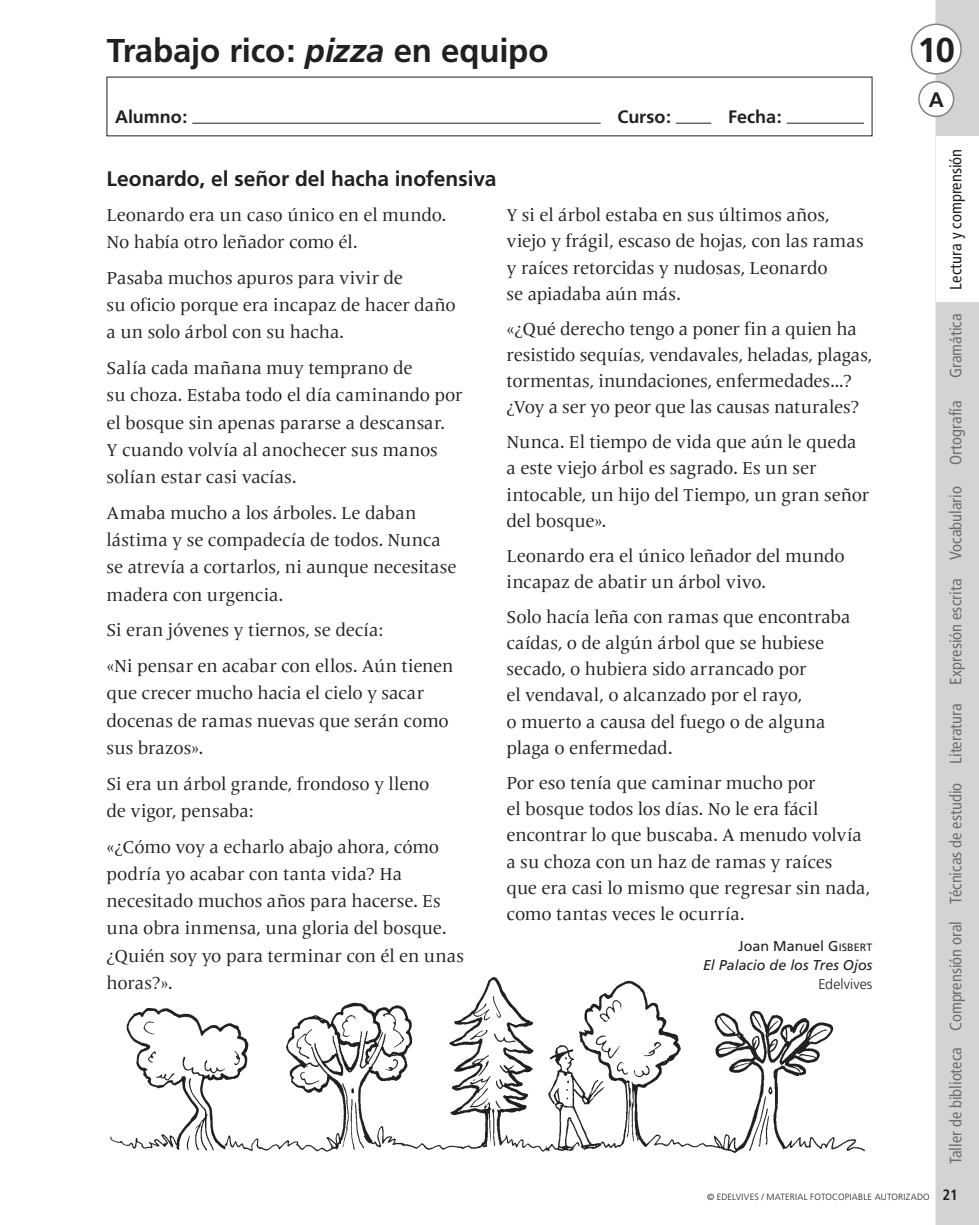
<style>
.page{position:relative;width:979px;height:1225px;background:#fff}
.page>*{position:absolute;margin:0;border:0;box-sizing:border-box;transform-origin:0 0}
.t1{font:700 34.5px "Frutiger";color:#231f20}
.t2{font:700 33px "Frutiger";letter-spacing:-.01em;color:#231f20}
.t3{font:700 21px "Frutiger";color:#231f20}
.t4{font:18px/26.2px "Frutiger Serif LT Pro";color:#231f20}
.t5{font:700 18px "Frutiger";letter-spacing:-.005em;color:#231f20}
.t6{font:condensed 16.5px "Frutiger";color:#6d6e70}
.t7{font:condensed 16.5px "Frutiger";color:#231f20}
.t8{font:italic 14.25px/18.8px "Frutiger";color:#231f20;text-align:right}
.t9{font:300 9px "Frutiger";letter-spacing:.03em;color:#231f20}
.s1{font-style:italic}
.s2{font-style:normal}
.s3{font-style:normal;font-size:10.65px}
.s4{font-weight:300;font-style:normal}
.s5{font-weight:700;font-stretch:condensed;font-size:15px}
</style>
<div class="page">
<hr style="left:935px;top:0;width:1px;height:1225px;background:#d1d3d4">
<div style="left:936px;top:0;width:42px;height:1225px;background:#d1d3d4"></div>
<div style="left:911px;top:24px;width:49px;height:50px;background:#fff;border-radius:50%"></div>
<div style="left:910px;top:24px;width:51px;height:51px;border:2px solid #808285;border-radius:50%"></div>
<div style="left:918px;top:82px;width:35px;height:34px;background:#fff;border-radius:50%"></div>
<div style="left:918px;top:81px;width:36px;height:36px;border:2px solid #808285;border-radius:50%"></div>
<hr style="left:192px;top:123px;width:408px;height:1px;background:#231f20">
<hr style="left:676px;top:123px;width:34px;height:1px;background:#231f20">
<hr style="left:787px;top:123px;width:76px;height:1px;background:#231f20">
<div style="left:936px;top:136px;width:42px;height:166px;background:#fff"></div>
<img style="left:110px;top:923px;width:826px;height:302px">
<p class="t2" style="left:107px;top:37px;width:443px">Trabajo rico: <span class="s1">pizza</span> en equipo</p>
<p class="t5" style="left:115px;top:110px;width:74px">Alumno:</p>
<p class="t5" style="left:617px;top:110px;width:55px">Curso:</p>
<p class="t5" style="left:728px;top:110px;width:55px">Fecha:</p>
<p class="t3" style="left:106px;top:170px;width:391px">Leonardo, el señor del hacha inofensiva</p>
<p class="t4" style="left:106px;top:203px;width:341px;line-height:27.3px">Leonardo era un caso único en el mundo.<br>No había otro leñador como él.</p>
<p class="t4" style="left:106px;top:266px;width:351px;line-height:27.3px">Pasaba muchos apuros para vivir de<br>su oficio porque era incapaz de hacer daño a un solo árbol con su hacha.</p>
<p class="t4" style="left:106px;top:356px;width:357px;line-height:27.3px">Salía cada mañana muy temprano de<br>su choza. Estaba todo el día caminando por el bosque sin apenas pararse a descansar.<br>Y cuando volvía al anochecer sus manos solían estar casi vacías.</p>
<p class="t4" style="left:106px;top:501px;width:351px;line-height:27.3px">Amaba mucho a los árboles. Le daban lástima y se compadecía de todos. Nunca se atrevía a cortarlos, ni aunque necesitase madera con urgencia.</p>
<p class="t4" style="left:106px;top:614px;width:348px;line-height:35.7px">Si eran jóvenes y tiernos, se decía:<br>«Ni pensar en acabar con ellos. Aún tienen</p>
<p class="t4" style="left:106px;top:682px;width:344px;line-height:27.3px">que crecer mucho hacia el cielo y sacar docenas de ramas nuevas que serán como sus brazos».</p>
<p class="t4" style="left:106px;top:772px;width:324px;line-height:27.3px">Si era un árbol grande, frondoso y lleno de vigor, pensaba:</p>
<p class="t4" style="left:106px;top:835px;width:359px;line-height:27.3px">«¿Cómo voy a echarlo abajo ahora, cómo podría yo acabar con tanta vida? Ha necesitado muchos años para hacerse. Es una obra inmensa, una gloria del bosque. ¿Quién soy yo para terminar con él en unas horas?».</p>
<p class="t4" style="left:506px;top:204px;width:358px">Y si el árbol estaba en sus últimos años, viejo y frágil, escaso de hojas, con las ramas y raíces retorcidas y nudosas, Leonardo<br>se apiadaba aún más.</p>
<p class="t4" style="left:506px;top:317px;width:367px">«¿Qué derecho tengo a poner fin a quien ha resistido sequías, vendavales, heladas, plagas, tormentas, inundaciones, enfermedades...? ¿Voy a ser yo peor que las causas naturales?</p>
<p class="t4" style="left:506px;top:431px;width:364px">Nunca. El tiempo de vida que aún le queda a este viejo árbol es sagrado. Es un ser intocable, un hijo del Tiempo, un gran señor del bosque».</p>
<p class="t4" style="left:506px;top:544px;width:339px">Leonardo era el único leñador del mundo incapaz de abatir un árbol vivo.</p>
<p class="t4" style="left:506px;top:605px;width:345px">Solo hacía leña con ramas que encontraba caídas, o de algún árbol que se hubiese secado, o hubiera sido arrancado por<br>el vendaval, o alcanzado por el rayo,<br>o muerto a causa del fuego o de alguna plaga o enfermedad.</p>
<p class="t4" style="left:506px;top:771px;width:365px">Por eso tenía que caminar mucho por<br>el bosque todos los días. No le era fácil encontrar lo que buscaba. A menudo volvía a su choza con un haz de ramas y raíces<br>que era casi lo mismo que regresar sin nada, como tantas veces le ocurría.</p>
<p class="t8" style="left:703px;top:938px;width:171px"><span class="s2">Joan Manuel</span> <span class="s2">G</span><span class="s3">ISBERT<br></span>El Palacio de los Tres Ojos<br><span class="s4">Edelvives</span></p>
<p class="t1" style="left:917px;top:36px;width:39px">10</p>
<p class="t3" style="left:928px;top:91px;width:17px">A</p>
<p class="t7" style="left:948px;top:289px;width:142px;rotate:-90deg">Lectura y comprensión</p>
<p class="t6" style="left:948px;top:378px;width:66px;rotate:-90deg">Gramática</p>
<p class="t6" style="left:948px;top:465px;width:66px;rotate:-90deg">Ortografía</p>
<p class="t6" style="left:948px;top:560px;width:75px;rotate:-90deg">Vocabulario</p>
<p class="t6" style="left:948px;top:685px;width:107px;rotate:-90deg">Expresión escrita</p>
<p class="t6" style="left:948px;top:764px;width:62px;rotate:-90deg">Literatura</p>
<p class="t6" style="left:948px;top:904px;width:122px;rotate:-90deg">Técnicas de estudio</p>
<p class="t6" style="left:948px;top:1031px;width:112px;rotate:-90deg">Comprensión oral</p>
<p class="t6" style="left:948px;top:1164px;width:119px;rotate:-90deg">Taller de biblioteca</p>
<p class="t9" style="left:707px;top:1193px;width:252px">© EDELVIVES / MATERIAL FOTOCOPIABLE AUTORIZADO <span class="s5">21</span></p>
</div>
